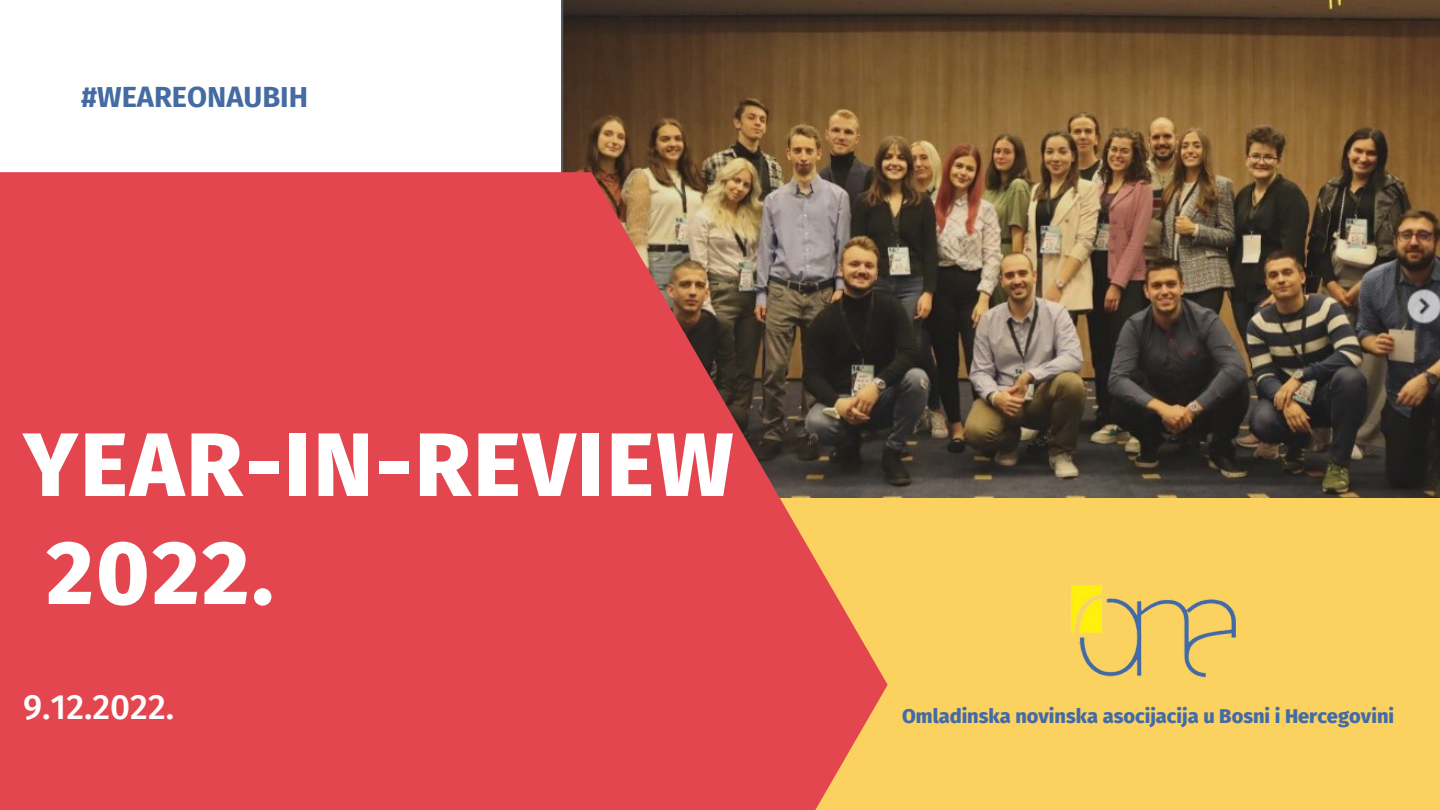
<style>
.page{position:relative;width:1440px;height:810px;background:#fbd160}
.page>*{position:absolute;margin:0;border:0;box-sizing:border-box;transform-origin:0 0}
.t1{font:800 90px/108px "Fira Sans";letter-spacing:.03em;color:#fff}
.t2{font:500 35px "Fira Sans";color:#fff}
.t3{font:700 29px "Fira Sans";color:#446ba2}
.t4{font:800 20px "Fira Sans";color:#446ba6}
</style>
<div class="page">
<div style="left:0;top:0;width:562px;height:172px;background:#fff"></div>
<img style="left:1071px;top:585px;width:166px;height:93px">
<img style="left:562px;top:0;width:878px;height:498px">
<svg style="left:0;top:172px;width:888px;height:638px;background:#d64b4f"></svg>
<h3 class="t3" style="left:81px;top:80px;width:229px">#WEAREONAUBIH</h3>
<h1 class="t1" style="left:23px;top:412px;width:712px">YEAR-IN-REVIEW<br>2022.</h1>
<h2 class="t2" style="left:23px;top:686px;width:152px">9.12.2022.</h2>
<p class="t4" style="left:902px;top:704px;width:494px">Omladinska novinska asocijacija u Bosni i Hercegovini</p>
</div>
